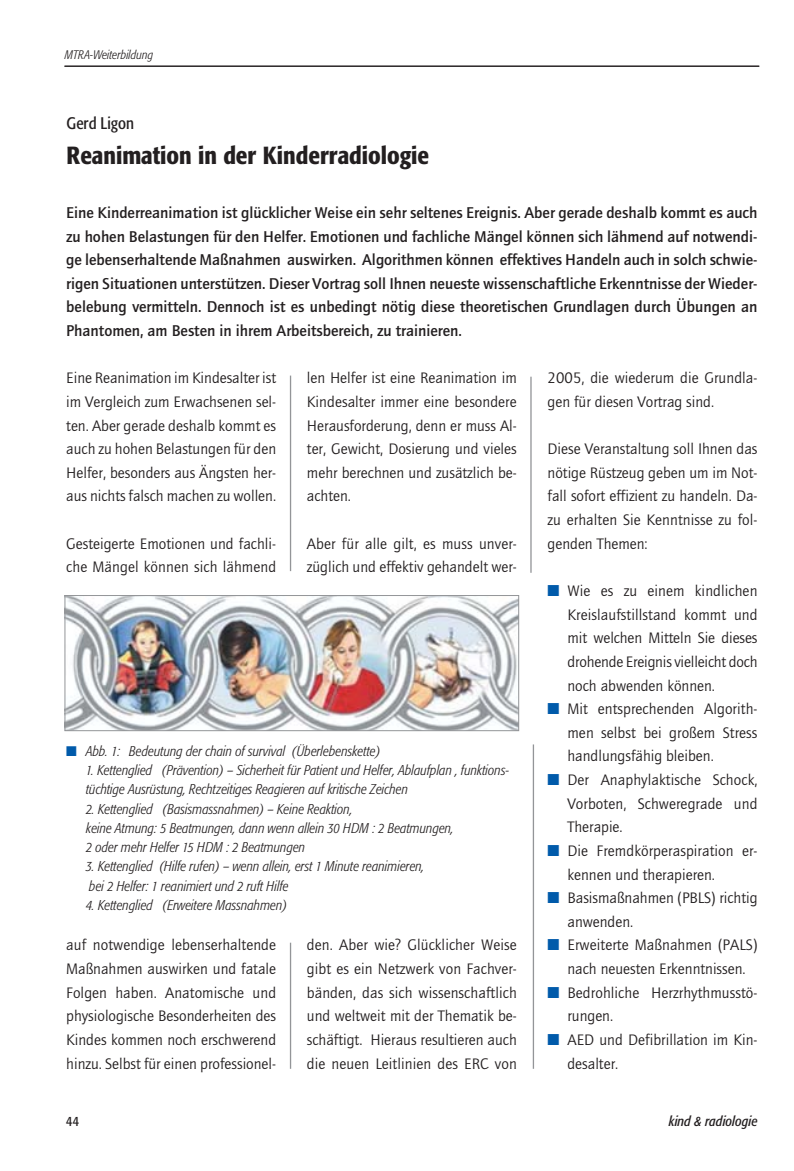
<style>
.page{position:relative;width:794px;height:1171px;background:#fff}
.page>*{position:absolute;margin:0;border:0;box-sizing:border-box;transform-origin:0 0}
.t1{font:500 condensed 24.5px "Formata";color:#231f20}
.t2{font:condensed 16.62px "Formata";color:#231f20}
.t3{font:700 16.1px/23.6px "Quay";color:#231f20;text-align:justify}
.t4{font:15.75px/23.6px "Quay";color:#231f20;text-align:justify}
.t5{font:italic 300 condensed 14px/19.2px "Formata";color:#231f20}
.t6{font:italic condensed 14px "Formata";color:#231f20}
.t7{font:condensed 14px "Formata";color:#231f20}
.t8{font:italic 300 condensed 12.25px "Formata";color:#231f20}
.s1{color:#005aaa}
</style>
<div class="page">
<hr style="left:64px;top:66px;width:695px;height:1px;background:#231f20">
<hr style="left:290px;top:942px;width:1px;height:127px;background:#939598">
<hr style="left:533px;top:744px;width:1px;height:325px;background:#939598">
<hr style="left:290px;top:375px;width:1px;height:196px;background:#939598">
<hr style="left:530px;top:377px;width:1px;height:196px;background:#939598">
<img style="left:66px;top:597px;width:451px;height:132px">
<div style="left:64px;top:595px;width:455px;height:136px;border:1px solid #939598"></div>
<p class="t8" style="left:65px;top:50px;width:90px">MTRA-Weiterbildung</p>
<p class="t2" style="left:67px;top:117px;width:69px">Gerd Ligon</p>
<h1 class="t1" style="left:67px;top:146px;width:364px">Reanimation in der Kinderradiologie</h1>
<p class="t3" style="left:66px;top:202px;width:693px">Eine Kinderreanimation ist glücklicher Weise ein sehr seltenes Ereignis. Aber gerade deshalb kommt es auch zu hohen Belastungen für den Helfer. Emotionen und fachliche Mängel können sich lähmend auf notwendi&shy;ge lebenserhaltende Maßnahmen auswirken. Algorithmen können effektives Handeln auch in solch schwie&shy;rigen Situationen unterstützen. Dieser Vortrag soll Ihnen neueste wissenschaftliche Erkenntnisse der Wieder&shy;belebung vermitteln. Dennoch ist es unbedingt nötig diese theoretischen Grundlagen durch Übungen an Phantomen, am Besten in ihrem Arbeitsbereich, zu trainieren.</p>
<p class="t4" style="left:66px;top:367px;width:211px">Eine Reanimation im Kindesalter ist im Vergleich zum Erwachsenen sel&shy;ten. Aber gerade deshalb kommt es auch zu hohen Belastungen für den Helfer, besonders aus Ängsten her&shy;aus nichts falsch machen zu wollen.</p>
<p class="t4" style="left:66px;top:533px;width:211px">Gesteigerte Emotionen und fachli&shy;che Mängel können sich lähmend</p>
<p class="t4" style="left:307px;top:367px;width:211px">len Helfer ist eine Reanimation im Kindesalter immer eine besondere Herausforderung, denn er muss Al&shy;ter, Gewicht, Dosierung und vieles mehr berechnen und zusätzlich be&shy;achten.</p>
<p class="t4" style="left:307px;top:533px;width:211px">Aber für alle gilt, es muss unver&shy;züglich und effektiv gehandelt wer-</p>
<p class="t5" style="left:66px;top:742px;width:316px"><span class="s1">■</span> Abb. 1: Bedeutung der chain of survival (Überlebenskette)</p>
<p class="t5" style="left:86px;top:761px;width:425px">1. Kettenglied (Prävention) – Sicherheit für Patient und Helfer, Ablaufplan , funktions&shy;tüchtige Ausrüstung, Rechtzeitiges Reagieren auf kritische Zeichen</p>
<p class="t5" style="left:86px;top:800px;width:369px">2. Kettenglied (Basismassnahmen) – Keine Reaktion,<br>keine Atmung: 5 Beatmungen, dann wenn allein 30 HDM : 2 Beatmungen,<br>2 oder mehr Helfer 15 HDM : 2 Beatmungen</p>
<p class="t5" style="left:86px;top:858px;width:340px">3. Kettenglied (Hilfe rufen) – wenn allein, erst 1 Minute reanimieren, bei 2 Helfer: 1 reanimiert und 2 ruft Hilfe</p>
<p class="t5" style="left:86px;top:896px;width:203px">4. Kettenglied (Erweitere Massnahmen)</p>
<p class="t4" style="left:66px;top:934px;width:211px">auf notwendige lebenserhaltende Maßnahmen auswirken und fatale Folgen haben. Anatomische und physiologische Besonderheiten des Kindes kommen noch erschwerend hinzu. Selbst für einen professionel-</p>
<p class="t4" style="left:307px;top:934px;width:211px">den. Aber wie? Glücklicher Weise gibt es ein Netzwerk von Fachver&shy;bänden, das sich wissenschaftlich und weltweit mit der Thematik be&shy;schäftigt. Hieraus resultieren auch die neuen Leitlinien des ERC von</p>
<p class="t4" style="left:547px;top:367px;width:211px">2005, die wiederum die Grundla&shy;gen für diesen Vortrag sind.</p>
<p class="t4" style="left:547px;top:438px;width:211px">Diese Veranstaltung soll Ihnen das nötige Rüstzeug geben um im Not&shy;fall sofort effizient zu handeln. Da&shy;zu erhalten Sie Kenntnisse zu fol&shy;genden Themen:</p>
<p class="t4" style="left:567px;top:580px;width:192px;text-indent:-20px"><span class="s1">■</span> Wie es zu einem kindlichen Kreislaufstillstand kommt und mit welchen Mitteln Sie dieses drohende Ereignis vielleicht doch noch abwenden können.</p>
<p class="t4" style="left:567px;top:698px;width:191px;text-indent:-20px"><span class="s1">■</span> Mit entsprechenden Algorith&shy;men selbst bei großem Stress handlungsfähig bleiben.</p>
<p class="t4" style="left:567px;top:769px;width:191px;text-indent:-20px"><span class="s1">■</span> Der Anaphylaktische Schock, Vorboten, Schweregrade und Therapie.</p>
<p class="t4" style="left:567px;top:840px;width:191px;text-indent:-20px"><span class="s1">■</span> Die Fremdkörperaspiration er&shy;kennen und therapieren.</p>
<p class="t4" style="left:567px;top:887px;width:191px;text-indent:-20px"><span class="s1">■</span> Basismaßnahmen (PBLS) richtig anwenden.</p>
<p class="t4" style="left:547px;top:934px;width:211px;text-align:center"><span class="s1">■</span> Erweiterte Maßnahmen (PALS) nach neuesten Erkenntnissen.</p>
<p class="t4" style="left:567px;top:982px;width:191px;text-indent:-20px"><span class="s1">■</span> Bedrohliche Herzrhythmusstö&shy;rungen.</p>
<p class="t4" style="left:567px;top:1029px;width:191px;text-indent:-20px"><span class="s1">■</span> AED und Defibrillation im Kin&shy;desalter.</p>
<p class="t7" style="left:66px;top:1115px;width:14px">44</p>
<p class="t6" style="left:669px;top:1115px;width:90px">kind &amp; radiologie</p>
</div>
